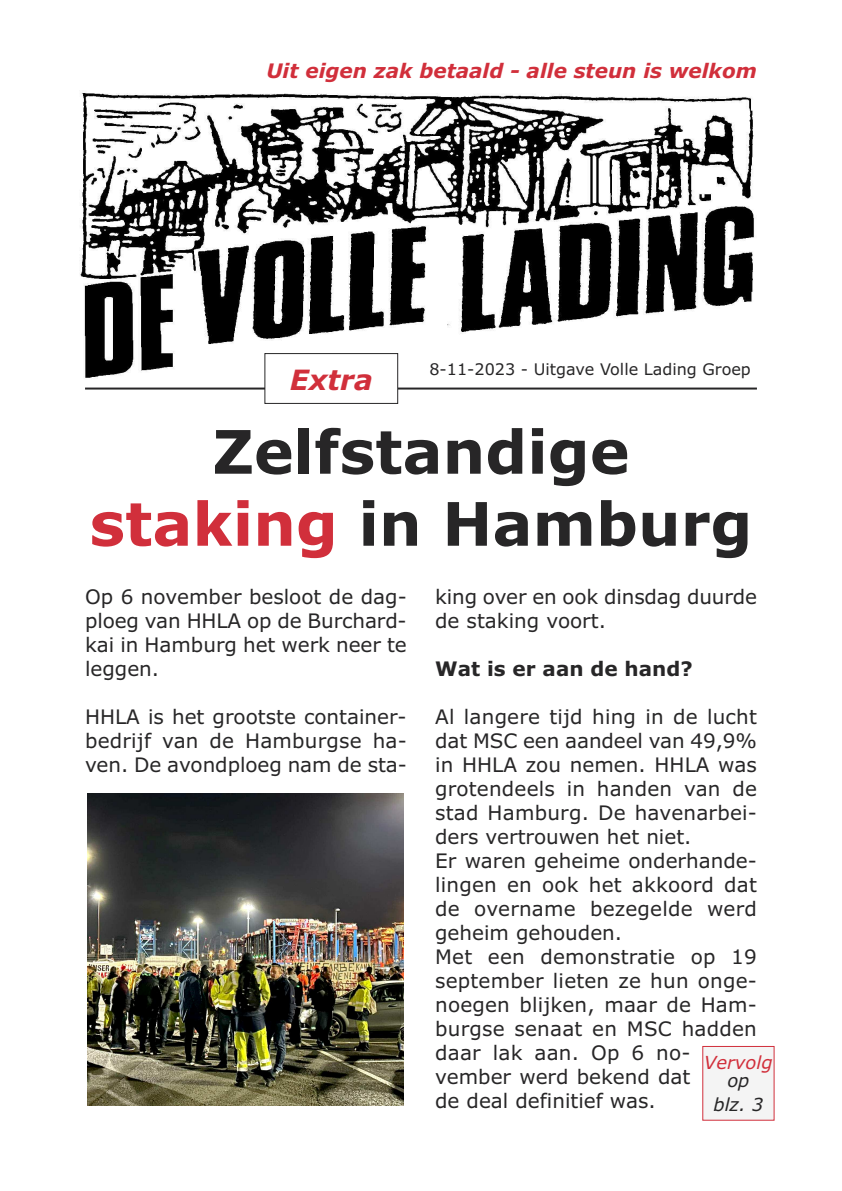
<style>
.page{position:relative;width:842px;height:1191px;background:#fff}
.page>*{position:absolute;margin:0;border:0;box-sizing:border-box;transform-origin:0 0}
.t1{font:700 60px/72px "Verdana";color:#272627;text-align:center}
.t2{font:italic 700 28px "Verdana";color:#d12f3b}
.t3{font:20px/24px "Verdana";color:#272627;text-align:justify}
.t4{font:italic 700 20px "Verdana";color:#d12f3b}
.t5{font:700 20px "Verdana";color:#272627}
.t6{font:italic 18px "Verdana";color:#d12f3b}
.t7{font:italic 18px/24px "Verdana";color:#272627;text-align:center}
.t8{font:16px "Verdana";color:#272627}
.s1{color:#d12f3b}
</style>
<div class="page">
<img style="left:80px;top:93px;width:675px;height:290px">
<hr style="left:85px;top:387px;width:672px;height:2px;background:#272627">
<div style="left:703px;top:1046px;width:71px;height:73px;background:#f4f4f4"></div>
<div style="left:702px;top:1046px;width:72px;height:74px;border:1px solid #d12f3b"></div>
<img style="left:87px;top:794px;width:316px;height:312px">
<div style="left:265px;top:353px;width:133px;height:50px;background:#fff"></div>
<div style="left:264px;top:353px;width:134px;height:51px;border:1px solid #272627"></div>
<p class="t4" style="left:266px;top:59px;width:492px">Uit eigen zak betaald - alle steun is welkom</p>
<h2 class="t2" style="left:290px;top:363px;width:85px">Extra</h2>
<p class="t8" style="left:429px;top:360px;width:323px">8-11-2023 - Uitgave Volle Lading Groep</p>
<h1 class="t1" style="left:89px;top:417px;width:664px">Zelfstandige <span class="s1">staking</span> in Hamburg</h1>
<p class="t3" style="left:85px;top:584px;width:323px">Op 6 november besloot de dag&shy;ploeg van HHLA op de Burchard&shy;kai in Hamburg het werk neer te leggen.</p>
<p class="t3" style="left:85px;top:704px;width:323px">HHLA is het grootste container&shy;bedrijf van de Hamburgse ha&shy;ven. De avondploeg nam de sta-</p>
<p class="t3" style="left:435px;top:584px;width:323px">king over en ook dinsdag duurde de staking voort.</p>
<p class="t5" style="left:435px;top:657px;width:259px">Wat is er aan de hand?</p>
<p class="t3" style="left:435px;top:704px;width:323px;text-align:left">Al langere tijd hing in de lucht dat MSC een aandeel van 49,9% in HHLA zou nemen. HHLA was grotendeels in handen van de stad Hamburg. De havenarbei&shy;ders vertrouwen het niet.<br>Er waren geheime onderhande&shy;lingen en ook het akkoord dat de overname bezegelde werd geheim gehouden.<br>Met een demonstratie op 19 september lieten ze hun onge&shy;noegen blijken, maar de Ham&shy;burgse senaat en MSC hadden daar lak aan. Op 6 no&shy;vember werd bekend dat<br>de deal definitief was.</p>
<p class="t6" style="left:704px;top:1052px;width:70px">Vervolg</p>
<p class="t7" style="left:713px;top:1069px;width:51px">op blz. 3</p>
</div>
